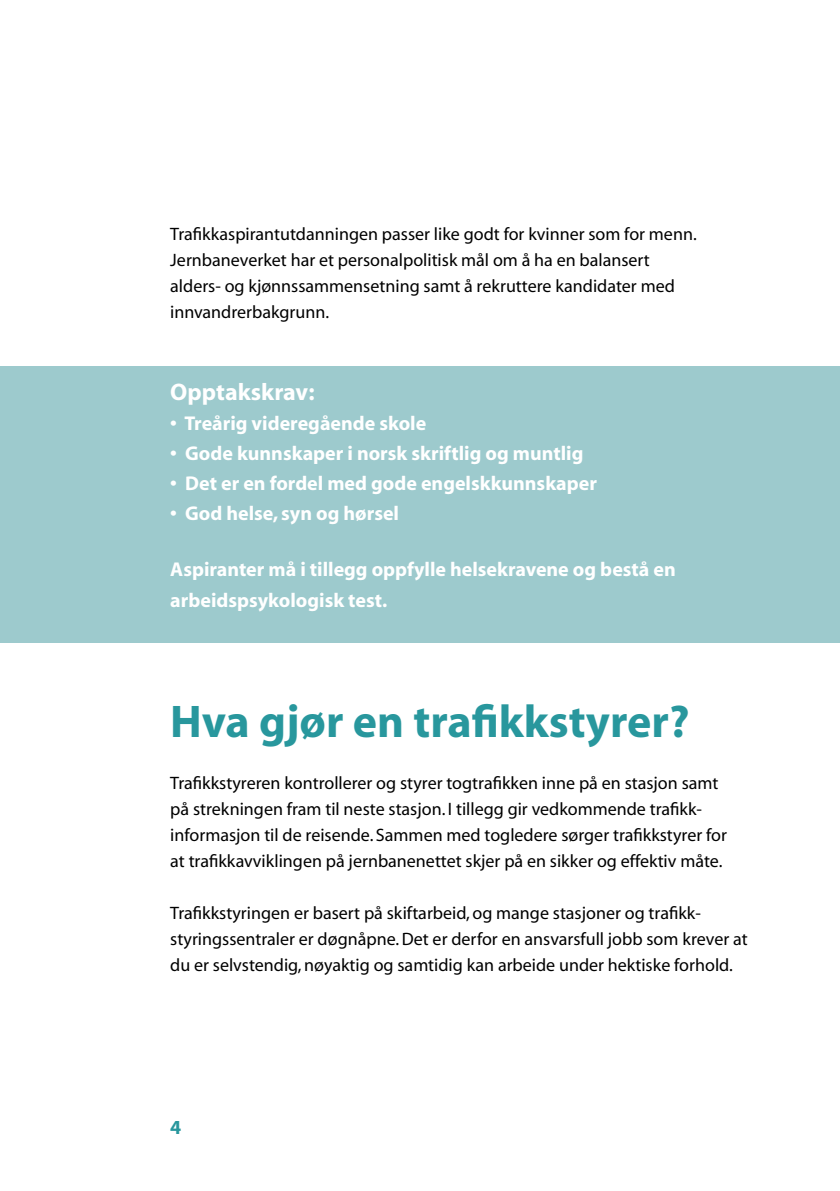
<style>
.page{position:relative;width:840px;height:1191px;background:#fff}
.page>*{position:absolute;margin:0;border:0;box-sizing:border-box;transform-origin:0 0}
.t1{font:700 46px "Myriad";color:#28979d}
.t2{font:700 24px "Myriad";color:#fff}
.t3{font:700 20px/30px "Myriad";color:#fff}
.t4{font:700 20px "Myriad";color:#28979d}
.t5{font:18px/26px "Myriad";color:#000}
</style>
<div class="page">
<div style="left:0;top:366px;width:839px;height:277px;background:#9dcacd"></div>
<p class="t5" style="left:170px;top:222px;width:527px">Trafikkaspirantutdanningen passer like godt for kvinner som for menn.<br>Jernbaneverket har et personalpolitisk mål om å ha en balansert alders- og kjønnssammensetning samt å rekruttere kandidater med innvandrerbakgrunn.</p>
<h2 class="t2" style="left:170px;top:380px;width:146px">Opptakskrav:</h2>
<p class="t3" style="left:170px;top:409px;width:257px">• Treårig videregående skole</p>
<p class="t3" style="left:170px;top:439px;width:414px">• Gode kunnskaper i norsk skriftlig og muntlig</p>
<p class="t3" style="left:170px;top:469px;width:428px">• Det er en fordel med gode engelskkunnskaper</p>
<p class="t3" style="left:170px;top:499px;width:230px">• God helse, syn og hørsel</p>
<p class="t3" style="left:170px;top:555px;width:507px">Aspiranter må i tillegg oppfylle helsekravene og bestå en arbeidspsykologisk test.</p>
<h1 class="t1" style="left:170px;top:697px;width:520px">Hva gjør en trafikkstyrer?</h1>
<p class="t5" style="left:170px;top:770px;width:558px">Trafikkstyreren kontrollerer og styrer togtrafikken inne på en stasjon samt på strekningen fram til neste stasjon. I tillegg gir vedkommende trafikk&shy;informasjon til de reisende. Sammen med togledere sørger trafikkstyrer for at trafikkavviklingen på jernbanenettet skjer på en sikker og effektiv måte.</p>
<p class="t5" style="left:170px;top:900px;width:578px">Trafikkstyringen er basert på skiftarbeid, og mange stasjoner og trafikk&shy;styringssentraler er døgnåpne. Det er derfor en ansvarsfull jobb som krever at du er selvstendig, nøyaktig og samtidig kan arbeide under hektiske forhold.</p>
<p class="t4" style="left:170px;top:1117px;width:13px">4</p>
</div>
